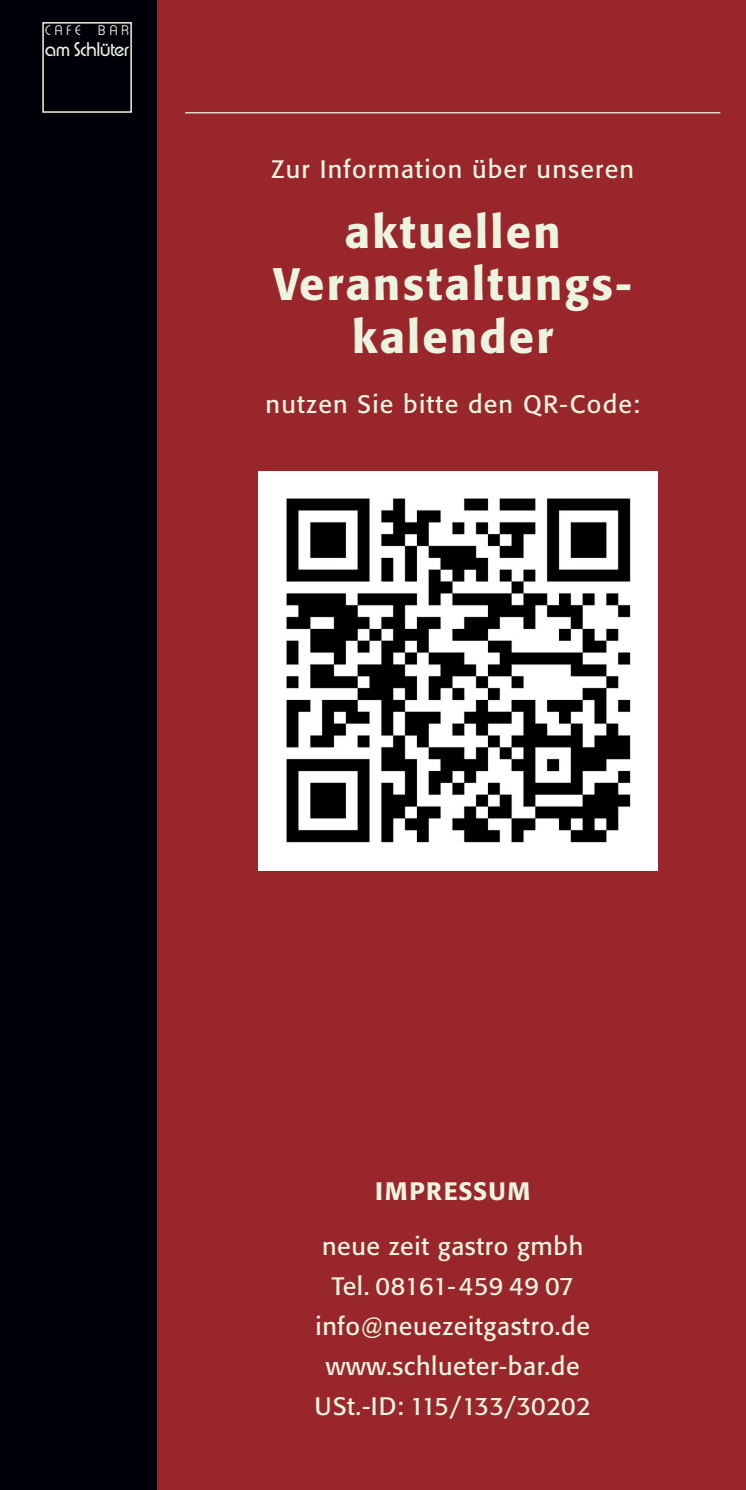
<style>
.page{position:relative;width:746px;height:1490px;background:#fff}
.page>*{position:absolute;margin:0;border:0;box-sizing:border-box;transform-origin:0 0}
.t1{font:500 45px/52.5px "Formata";letter-spacing:.05em;color:#ecf4e0;text-align:center}
.t2{font:25px/40px "Formata";letter-spacing:.025em;color:#ecf4e0;text-align:center}
.t3{font:25px "Formata";letter-spacing:.05em;color:#ecf4e0}
.t4{font:500 25px "Formata";letter-spacing:.07em;color:#ecf4e0}
.t5{font:19.25px "Expressa";color:#ecf4e0}
.t6{font:300 13.5px "Expressa";letter-spacing:.3em;color:#ecf4e0}
</style>
<div class="page">
<div style="left:146px;top:0;width:600px;height:1490px;background:#98262a"></div>
<div style="left:0;top:0;width:157px;height:1490px;background:#000008"></div>
<div style="left:42px;top:22px;width:90px;height:91px;border:2px solid #ecf4e0"></div>
<hr style="left:185px;top:112px;width:535px;height:1px;background:#ecf4e0">
<div style="left:258px;top:471px;width:400px;height:400px;background:#fff"></div>
<img style="left:286px;top:498px;width:345px;height:345px">
<p class="t6" style="left:45px;top:23px;width:37px">CAFE</p>
<p class="t6" style="left:98px;top:23px;width:32px">BAR</p>
<p class="t5" style="left:45px;top:38px;width:85px">am Schlüter</p>
<p class="t3" style="left:271px;top:159px;width:364px">Zur Information über unseren</p>
<h1 class="t1" style="left:273px;top:210px;width:360px">aktuellen<br>Veranstaltungs&shy;kalender</h1>
<p class="t3" style="left:265px;top:394px;width:376px">nutzen Sie bitte den QR-Code:</p>
<p class="t4" style="left:375px;top:1180px;width:157px">IMPRESSUM</p>
<p class="t2" style="left:315px;top:1228px;width:278px">neue zeit gastro gmbh<br>Tel. 08161-459 49 07 info@neuezeitgastro.de www.schlueter-bar.de<br>USt.-ID: 115/133/30202</p>
</div>
